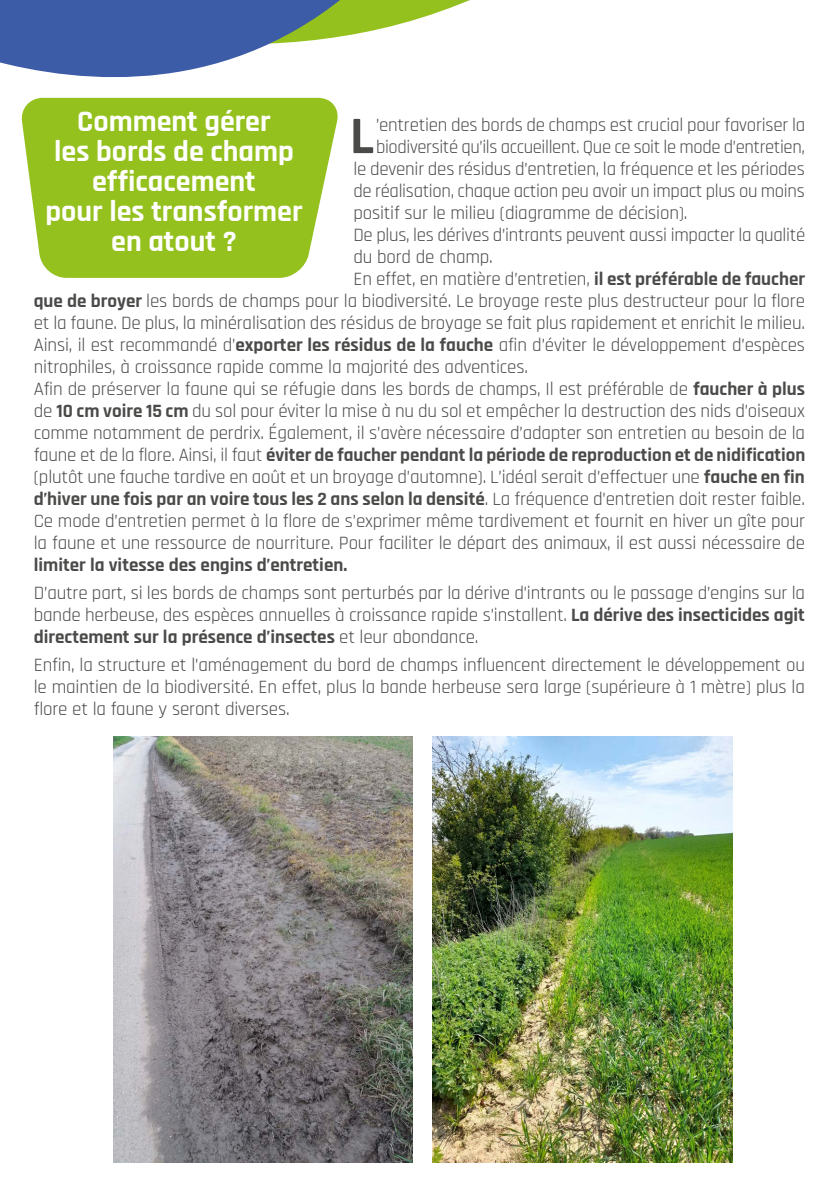
<style>
.page{position:relative;width:840px;height:1191px;background:#fff}
.page>*{position:absolute;margin:0;border:0;box-sizing:border-box;transform-origin:0 0}
.t1{font:700 53.2px "Rajdhani";color:#4a4a49}
.t2{font:700 30px/30px "Rajdhani";color:#fff;text-align:center}
.t3{font:19px/22px "Rajdhani";letter-spacing:-.01em;color:#4a4a49;text-align:justify}
.t4{font:700 19px "Rajdhani";color:#4a4a49}
.s1{font-weight:700}
.s2{font-weight:400}
</style>
<div class="page">
<svg style="left:0;top:0;width:466px;height:98px"></svg>
<svg style="left:21px;top:98px;width:317px;height:180px;fill:#95c11f"></svg>
<img style="left:113px;top:736px;width:299px;height:426px">
<img style="left:432px;top:736px;width:300px;height:426px">
<h2 class="t2" style="left:45px;top:107px;width:258px">Comment gérer<br>les bords de champ efficacement<br>pour les transformer en atout ?</h2>
<h1 class="t1" style="left:350px;top:104px;width:25px">L</h1>
<p class="t3" style="left:376px;top:115px;width:430px">’entretien des bords de champs est crucial pour favoriser la</p>
<p class="t3" style="left:376px;top:137px;width:430px">biodiversité qu’ils accueillent. Que ce soit le mode d’entretien,</p>
<p class="t3" style="left:353px;top:159px;width:452px">le devenir des résidus d’entretien, la fréquence et les périodes</p>
<p class="t3" style="left:353px;top:181px;width:452px">de réalisation, chaque action peu avoir un impact plus ou moins</p>
<p class="t3" style="left:353px;top:203px;width:335px">positif sur le milieu (diagramme de décision).</p>
<p class="t3" style="left:353px;top:225px;width:453px">De plus, les dérives d’intrants peuvent aussi impacter la qualité</p>
<p class="t3" style="left:353px;top:247px;width:141px">du bord de champ.</p>
<p class="t3" style="left:353px;top:269px;width:453px">En effet, en matière d’entretien, <span class="s1">il est préférable de faucher</span></p>
<p class="t3" style="left:34px;top:291px;width:772px"><span class="s1">que de broyer</span> les bords de champs pour la biodiversité. Le broyage reste plus destructeur pour la flore</p>
<p class="t3" style="left:34px;top:313px;width:772px">et la faune. De plus, la minéralisation des résidus de broyage se fait plus rapidement et enrichit le milieu.</p>
<p class="t3" style="left:34px;top:335px;width:772px">Ainsi, il est recommandé d’<span class="s1">exporter les résidus de la fauche</span> afin d’éviter le développement d’espèces</p>
<p class="t3" style="left:34px;top:357px;width:495px">nitrophiles, à croissance rapide comme la majorité des adventices.</p>
<p class="t3" style="left:34px;top:379px;width:772px">Afin de préserver la faune qui se réfugie dans les bords de champs, Il est préférable de <span class="s1">faucher à plus</span></p>
<p class="t3" style="left:34px;top:401px;width:772px">de <span class="s1">10 cm voire 15 cm</span> du sol pour éviter la mise à nu du sol et empêcher la destruction des nids d’oiseaux</p>
<p class="t3" style="left:34px;top:423px;width:772px">comme notamment de perdrix. Également, il s’avère nécessaire d’adapter son entretien au besoin de la</p>
<p class="t4" style="left:34px;top:443px;width:772px"><span class="s2">faune et de la flore. Ainsi, il faut</span> éviter de faucher pendant la période de reproduction et de nidification</p>
<p class="t3" style="left:34px;top:467px;width:772px">(plutôt une fauche tardive en août et un broyage d’automne). L’idéal serait d’effectuer une <span class="s1">fauche en fin</span></p>
<p class="t4" style="left:34px;top:487px;width:772px">d’hiver une fois par an voire tous les 2 ans selon la densité<span class="s2">. La fréquence d’entretien doit rester faible.</span></p>
<p class="t3" style="left:34px;top:511px;width:772px">Ce mode d’entretien permet à la flore de s’exprimer même tardivement et fournit en hiver un gîte pour</p>
<p class="t3" style="left:34px;top:533px;width:772px">la faune et une ressource de nourriture. Pour faciliter le départ des animaux, il est aussi nécessaire de</p>
<p class="t4" style="left:34px;top:553px;width:315px">limiter la vitesse des engins d’entretien.</p>
<p class="t3" style="left:34px;top:582px;width:772px">D’autre part, si les bords de champs sont perturbés par la dérive d’intrants ou le passage d’engins sur la bande herbeuse, des espèces annuelles à croissance rapide s’installent. <span class="s1">La dérive des insecticides agit directement sur la présence d’insectes</span> et leur abondance.</p>
<p class="t3" style="left:34px;top:654px;width:772px">Enfin, la structure et l’aménagement du bord de champs influencent directement le développement ou le maintien de la biodiversité. En effet, plus la bande herbeuse sera large (supérieure à 1 mètre) plus la flore et la faune y seront diverses.</p>
</div>
